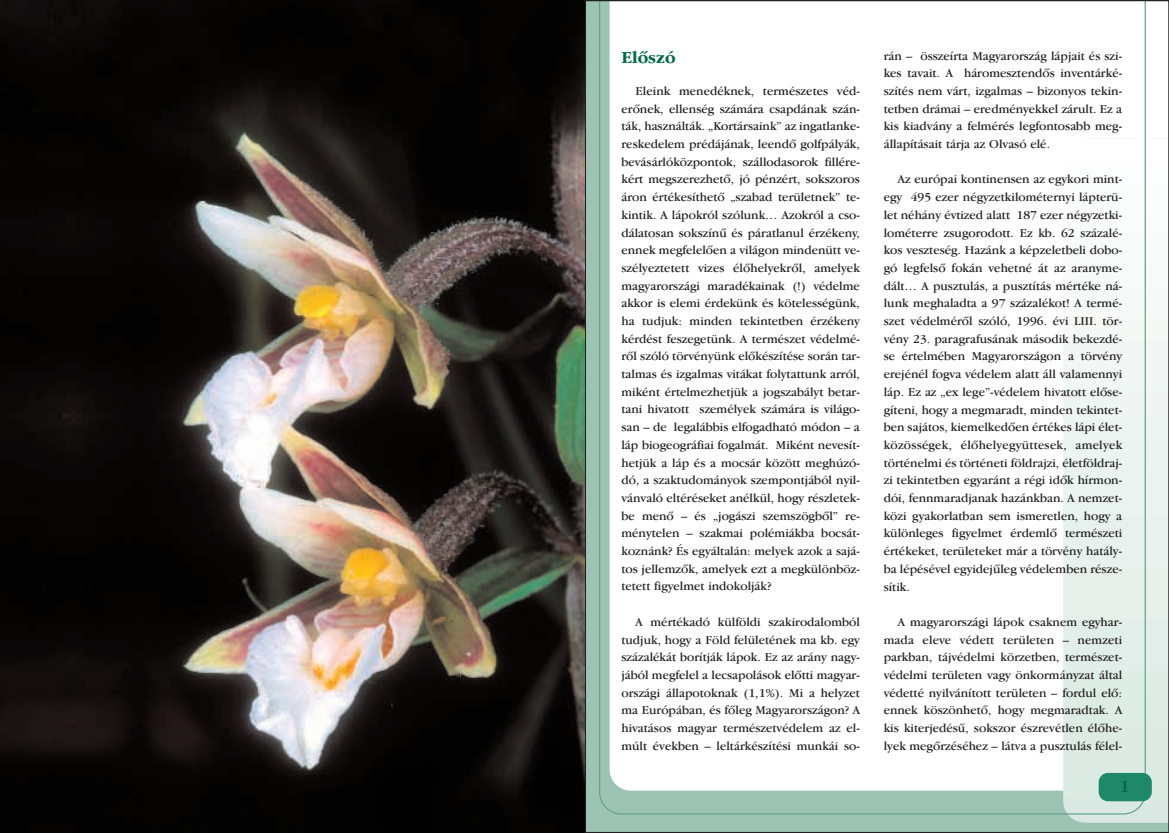
<style>
.page{position:relative;width:1169px;height:833px;background:#fff}
.page>*{position:absolute;margin:0;border:0;box-sizing:border-box;transform-origin:0 0}
.t1{font:700 17.5px "Garamond";color:#00693f}
.t2{font:17.5px "Garamond";color:#00693f}
.t3{font:12.5px/17.8px "Garamond";color:#231f20;text-align:justify}
</style>
<div class="page">
<svg style="left:587px;top:2px;width:580px;height:828px"></svg>
<img style="left:0;top:0;width:584px;height:832px">
<h1 class="t1" style="left:621px;top:51px;width:56px">Elôszó</h1>
<p class="t3" style="left:621px;top:83px;width:240px;text-indent:14px">Eleink menedéknek, természetes véd&shy;erônek, ellenség számára csapdának szán&shy;ták, használták. „Kortársaink” az ingatlanke&shy;reskedelem prédájának, leendô golfpályák, bevásárlóközpontok, szállodasorok fillére&shy;kért megszerezhetô, jó pénzért, sokszoros áron értékesíthetô „szabad területnek” te&shy;kintik. A lápokról szólunk… Azokról a cso&shy;dálatosan sokszínû és páratlanul érzékeny, ennek megfelelôen a világon mindenütt ve&shy;szélyeztetett vizes élôhelyekrôl, amelyek magyarországi maradékainak (!) védelme akkor is elemi érdekünk és kötelességünk, ha tudjuk: minden tekintetben érzékeny kérdést feszegetünk. A természet védelmé&shy;rôl szóló törvényünk elôkészítése során tar&shy;talmas és izgalmas vitákat folytattunk arról, miként értelmezhetjük a jogszabályt betar&shy;tani hivatott személyek számára is világo&shy;san – de legalábbis elfogadható módon – a láp biogeográfiai fogalmát. Miként nevesít&shy;hetjük a láp és a mocsár között meghúzó&shy;dó, a szaktudományok szempontjából nyil&shy;vánvaló eltéréseket anélkül, hogy részletek&shy;be menô – és „jogászi szemszögbôl” re&shy;ménytelen – szakmai polémiákba bocsát&shy;koznánk? És egyáltalán: melyek azok a sajá&shy;tos jellemzôk, amelyek ezt a megkülönböz&shy;tetett figyelmet indokolják?</p>
<p class="t3" style="left:621px;top:614px;width:240px;text-indent:14px">A mértékadó külföldi szakirodalomból tudjuk, hogy a Föld felületének ma kb. egy százalékát borítják lápok. Ez az arány nagy&shy;jából megfelel a lecsapolások elôtti magyar&shy;országi állapotoknak (1,1%). Mi a helyzet ma Európában, és fôleg Magyarországon? A hivatásos magyar természetvédelem az el&shy;múlt években – leltárkészítési munkái so-</p>
<p class="t3" style="left:884px;top:48px;width:240px">rán – összeírta Magyarország lápjait és szi&shy;kes tavait. A háromesztendôs inventárké&shy;szítés nem várt, izgalmas – bizonyos tekin&shy;tetben drámai – eredményekkel zárult. Ez a kis kiadvány a felmérés legfontosabb meg&shy;állapításait tárja az Olvasó elé.</p>
<p class="t3" style="left:884px;top:171px;width:240px;text-indent:14px">Az európai kontinensen az egykori mint&shy;egy 495 ezer négyzetkilométernyi lápterü&shy;let néhány évtized alatt 187 ezer négyzetki&shy;lométerre zsugorodott. Ez kb. 62 százalé&shy;kos veszteség. Hazánk a képzeletbeli dobo&shy;gó legfelsô fokán vehetné át az aranyme&shy;dált… A pusztulás, a pusztítás mértéke ná&shy;lunk meghaladta a 97 százalékot! A termé&shy;szet védelmérôl szóló, 1996. évi LIII. tör&shy;vény 23. paragrafusának második bekezdé&shy;se értelmében Magyarországon a törvény erejénél fogva védelem alatt áll valamennyi láp. Ez az „ex lege”-védelem hivatott elôse&shy;gíteni, hogy a megmaradt, minden tekintet&shy;ben sajátos, kiemelkedôen értékes lápi élet&shy;közösségek, élôhelyegyüttesek, amelyek történelmi és történeti földrajzi, életföldraj&shy;zi tekintetben egyaránt a régi idôk hírmon&shy;dói, fennmaradjanak hazánkban. A nemzet&shy;közi gyakorlatban sem ismeretlen, hogy a különleges figyelmet érdemlô természeti értékeket, területeket már a törvény hatály&shy;ba lépésével egyidejûleg védelemben része&shy;sítik.</p>
<p class="t3" style="left:884px;top:614px;width:240px;text-indent:14px">A magyarországi lápok csaknem egyhar&shy;mada eleve védett területen – nemzeti parkban, tájvédelmi körzetben, természet&shy;védelmi területen vagy önkormányzat által védetté nyilvánított területen – fordul elô: ennek köszönhetô, hogy megmaradtak. A kis kiterjedésû, sokszor észrevétlen élôhe&shy;lyek megôrzéséhez – látva a pusztulás félel-</p>
<h1 class="t2" style="left:1120px;top:779px;width:11px">1</h1>
</div>
